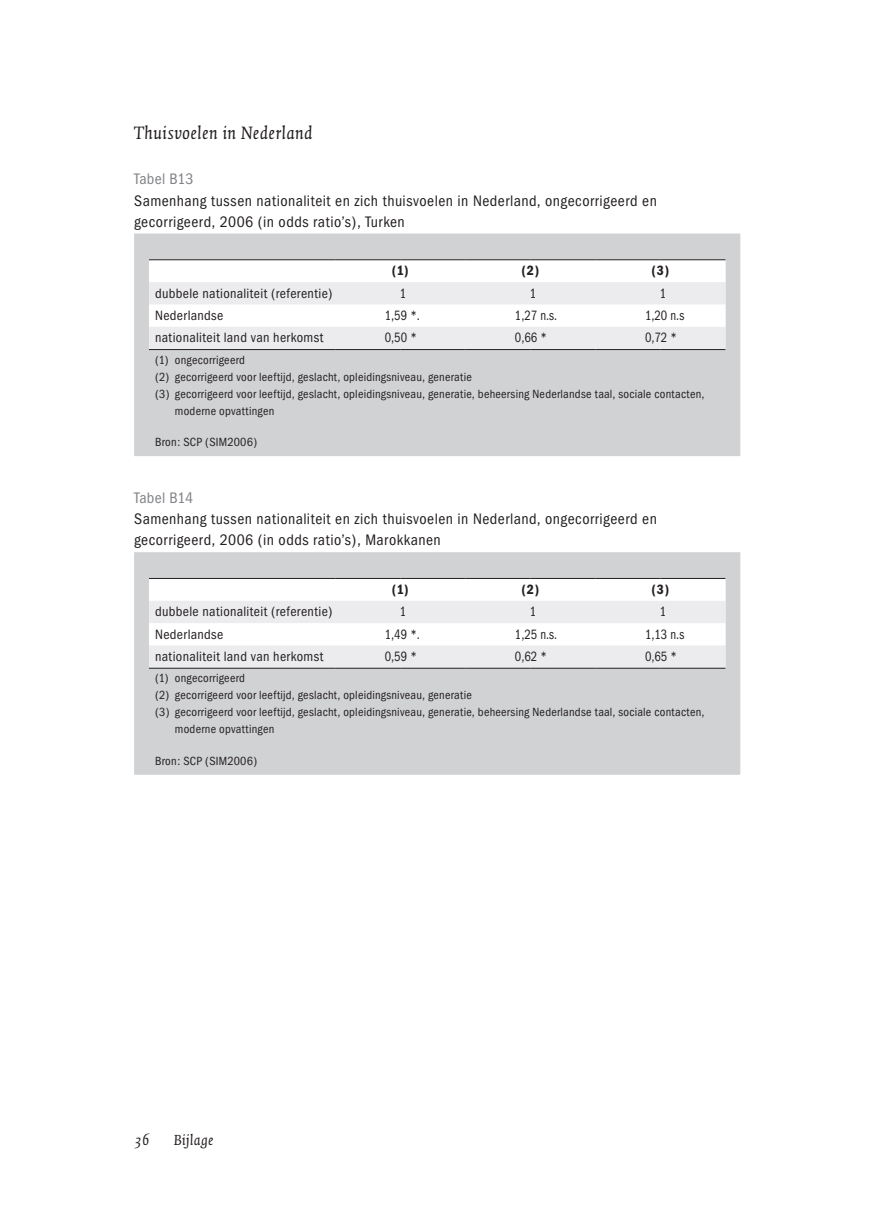
<style>
.page{position:relative;width:874px;height:1221px;background:#fff}
.page>*{position:absolute;margin:0;border:0;box-sizing:border-box;transform-origin:0 0}
.t1{font:italic 19.25px "Quadraat";letter-spacing:.015em;color:#231f20}
.t2{font:condensed 15.75px/21px "Franklin Gothic";letter-spacing:.03em;color:#231f20}
.t3{font:condensed 15.75px "Franklin Gothic";letter-spacing:.005em;color:#808285}
.t4{font:italic 15.75px "Quadraat";color:#231f20}
.t5{font:condensed 14px "Franklin Gothic";letter-spacing:.025em;color:#231f20}
.t6{font:condensed 14px "Franklin Gothic";letter-spacing:.025em;color:#231f20;scale:.9 1}
.t7{font:600 condensed 14px "Franklin Gothic";color:#231f20}
.t8{font:condensed 12.25px "Franklin Gothic";letter-spacing:.02em;color:#231f20}
</style>
<div class="page">
<div style="left:134px;top:233px;width:606px;height:223px;background:#d1d2d4"></div>
<svg style="left:149px;top:260px;width:576px;height:89px"></svg>
<hr style="left:149px;top:349px;width:186px;height:1px;background:#231f20">
<hr style="left:335px;top:349px;width:65px;height:1px;background:#231f20">
<hr style="left:400px;top:349px;width:65px;height:1px;background:#231f20">
<hr style="left:465px;top:349px;width:65px;height:1px;background:#231f20">
<hr style="left:530px;top:349px;width:65px;height:1px;background:#231f20">
<hr style="left:595px;top:349px;width:65px;height:1px;background:#231f20">
<hr style="left:660px;top:349px;width:65px;height:1px;background:#231f20">
<hr style="left:149px;top:259px;width:186px;height:1px;background:#231f20">
<hr style="left:335px;top:259px;width:65px;height:1px;background:#231f20">
<hr style="left:400px;top:259px;width:65px;height:1px;background:#231f20">
<hr style="left:465px;top:259px;width:65px;height:1px;background:#231f20">
<hr style="left:530px;top:259px;width:65px;height:1px;background:#231f20">
<hr style="left:595px;top:259px;width:65px;height:1px;background:#231f20">
<hr style="left:660px;top:259px;width:65px;height:1px;background:#231f20">
<div style="left:134px;top:552px;width:606px;height:222px;background:#d1d2d4"></div>
<svg style="left:149px;top:579px;width:576px;height:88px"></svg>
<hr style="left:149px;top:667px;width:186px;height:1px;background:#231f20">
<hr style="left:335px;top:667px;width:65px;height:1px;background:#231f20">
<hr style="left:400px;top:667px;width:65px;height:1px;background:#231f20">
<hr style="left:465px;top:667px;width:65px;height:1px;background:#231f20">
<hr style="left:530px;top:667px;width:65px;height:1px;background:#231f20">
<hr style="left:595px;top:667px;width:65px;height:1px;background:#231f20">
<hr style="left:660px;top:667px;width:65px;height:1px;background:#231f20">
<hr style="left:149px;top:578px;width:186px;height:1px;background:#231f20">
<hr style="left:335px;top:578px;width:65px;height:1px;background:#231f20">
<hr style="left:400px;top:578px;width:65px;height:1px;background:#231f20">
<hr style="left:465px;top:578px;width:65px;height:1px;background:#231f20">
<hr style="left:530px;top:578px;width:65px;height:1px;background:#231f20">
<hr style="left:595px;top:578px;width:65px;height:1px;background:#231f20">
<hr style="left:660px;top:578px;width:65px;height:1px;background:#231f20">
<h1 class="t1" style="left:134px;top:123px;width:180px">Thuisvoelen in Nederland</h1>
<p class="t3" style="left:134px;top:170px;width:61px">Tabel B13</p>
<p class="t2" style="left:134px;top:190px;width:524px">Samenhang tussen nationaliteit en zich thuisvoelen in Nederland, ongecorrigeerd en gecorrigeerd, 2006 (in odds ratio’s), Turken</p>
<p class="t7" style="left:391px;top:262px;width:18px">(1)</p>
<p class="t7" style="left:521px;top:262px;width:19px">(2)</p>
<p class="t7" style="left:651px;top:262px;width:19px">(3)</p>
<p class="t5" style="left:155px;top:285px;width:179px">dubbele nationaliteit (referentie)</p>
<p class="t6" style="left:399px;top:285px;width:9px">1</p>
<p class="t6" style="left:529px;top:285px;width:9px">1</p>
<p class="t6" style="left:659px;top:285px;width:9px">1</p>
<p class="t5" style="left:155px;top:307px;width:70px">Nederlandse</p>
<p class="t6" style="left:384px;top:307px;width:40px">1,59 *.</p>
<p class="t6" style="left:514px;top:307px;width:48px">1,27 n.s.</p>
<p class="t6" style="left:644px;top:307px;width:45px">1,20 n.s</p>
<p class="t5" style="left:155px;top:330px;width:170px">nationaliteit land van herkomst</p>
<p class="t6" style="left:384px;top:330px;width:37px">0,50 *</p>
<p class="t6" style="left:514px;top:330px;width:37px">0,66 *</p>
<p class="t6" style="left:644px;top:330px;width:37px">0,72 *</p>
<p class="t8" style="left:155px;top:353px;width:91px">(1) ongecorrigeerd</p>
<p class="t8" style="left:155px;top:370px;width:318px">(2) gecorrigeerd voor leeftijd, geslacht, opleidingsniveau, generatie</p>
<p class="t8" style="left:155px;top:387px;width:550px">(3) gecorrigeerd voor leeftijd, geslacht, opleidingsniveau, generatie, beheersing Nederlandse taal, sociale contacten,</p>
<p class="t8" style="left:175px;top:404px;width:101px">moderne opvattingen</p>
<p class="t8" style="left:155px;top:435px;width:103px">Bron: SCP (SIM2006)</p>
<p class="t3" style="left:134px;top:489px;width:60px">Tabel B14</p>
<p class="t2" style="left:134px;top:508px;width:524px">Samenhang tussen nationaliteit en zich thuisvoelen in Nederland, ongecorrigeerd en gecorrigeerd, 2006 (in odds ratio’s), Marokkanen</p>
<p class="t7" style="left:391px;top:581px;width:18px">(1)</p>
<p class="t7" style="left:521px;top:581px;width:19px">(2)</p>
<p class="t7" style="left:651px;top:581px;width:19px">(3)</p>
<p class="t5" style="left:155px;top:603px;width:179px">dubbele nationaliteit (referentie)</p>
<p class="t6" style="left:399px;top:603px;width:9px">1</p>
<p class="t6" style="left:529px;top:603px;width:9px">1</p>
<p class="t6" style="left:659px;top:603px;width:9px">1</p>
<p class="t5" style="left:155px;top:626px;width:70px">Nederlandse</p>
<p class="t6" style="left:384px;top:626px;width:40px">1,49 *.</p>
<p class="t6" style="left:514px;top:626px;width:48px">1,25 n.s.</p>
<p class="t6" style="left:644px;top:626px;width:45px">1,13 n.s</p>
<p class="t5" style="left:155px;top:648px;width:170px">nationaliteit land van herkomst</p>
<p class="t6" style="left:384px;top:648px;width:37px">0,59 *</p>
<p class="t6" style="left:514px;top:648px;width:37px">0,62 *</p>
<p class="t6" style="left:644px;top:648px;width:37px">0,65 *</p>
<p class="t8" style="left:155px;top:671px;width:91px">(1) ongecorrigeerd</p>
<p class="t8" style="left:155px;top:688px;width:318px">(2) gecorrigeerd voor leeftijd, geslacht, opleidingsniveau, generatie</p>
<p class="t8" style="left:155px;top:705px;width:550px">(3) gecorrigeerd voor leeftijd, geslacht, opleidingsniveau, generatie, beheersing Nederlandse taal, sociale contacten,</p>
<p class="t8" style="left:175px;top:722px;width:101px">moderne opvattingen</p>
<p class="t8" style="left:155px;top:754px;width:103px">Bron: SCP (SIM2006)</p>
<p class="t4" style="left:134px;top:1131px;width:17px">36</p>
<p class="t4" style="left:174px;top:1131px;width:41px">Bijlage</p>
</div>
